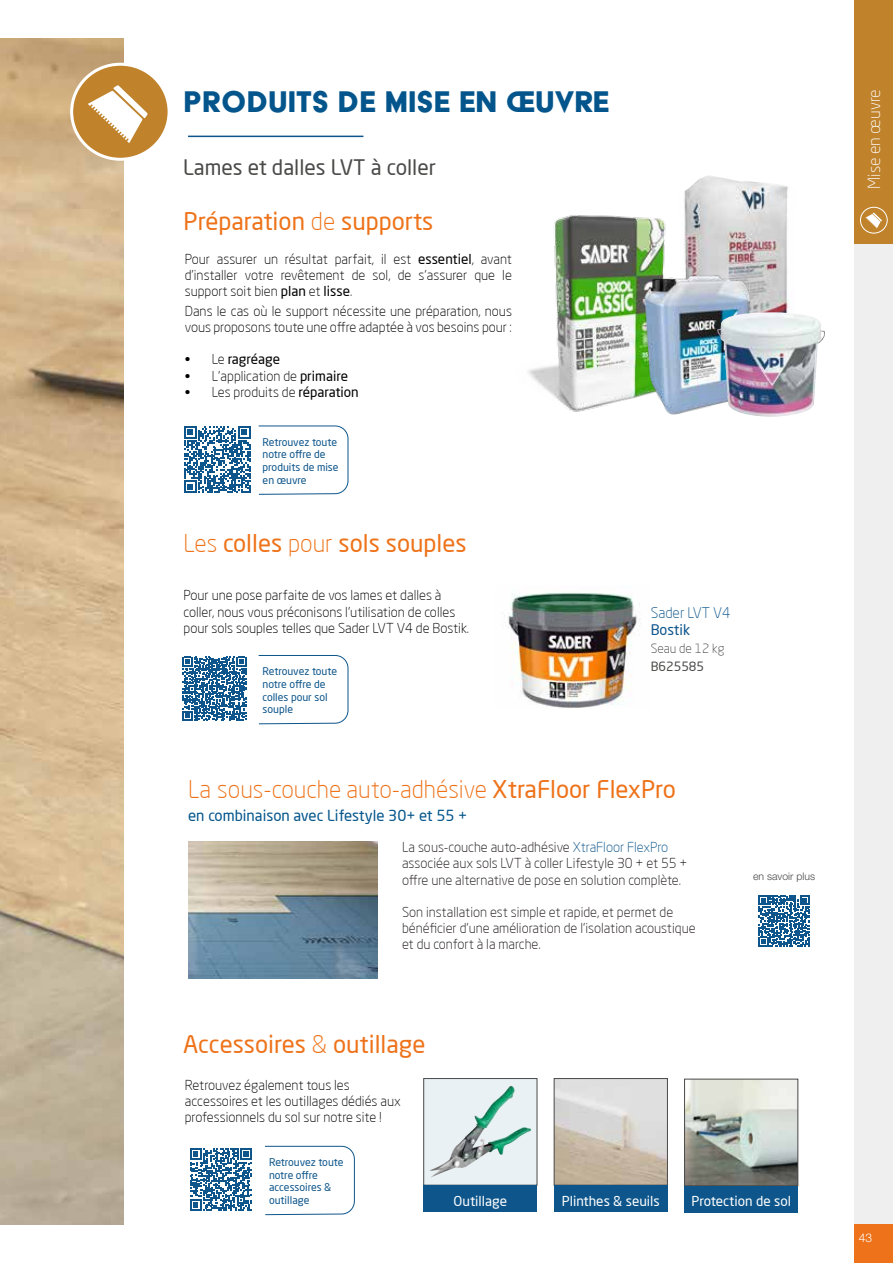
<style>
.page{position:relative;width:893px;height:1263px;background:#fff}
.page>*{position:absolute;margin:0;border:0;box-sizing:border-box;transform-origin:0 0}
.t1{font:34.5px "Acier BAT Text Solid";color:#03558c}
.t2{font:24px "Neo Sans Pro";color:#ee7219}
.t3{font:300 24px "Neo Sans Pro";color:#ee7219}
.t4{font:21px "Neo Sans Pro";color:#4a4a49}
.t5{font:300 16.5px "Neo Sans Std";color:#fff}
.t6{font:15px "Neo Sans Pro";color:#03558c}
.t7{font:300 14.4px "Neo Sans Pro";color:#0d558b}
.t8{font:14.4px "Neo Sans Pro";color:#0d558b}
.t9{font:300 13.5px/16.2px "Neo Sans Pro";color:#000}
.t10{font:300 13.5px/16.2px "Neo Sans Pro";color:#1d171a}
.t11{font:13.5px "Neo Sans Pro";color:#fff}
.t12{font:13.5px "Neo Sans Pro";color:#000}
.t13{font:300 12.6px "Neo Sans Pro";color:#4a4a49}
.t14{font:12.6px "Neo Sans Pro";color:#4a4a49}
.t15{font:300 12px "Helvetica Neue LT Std";color:#fff}
.t16{font:10.5px/12.6px "Neo Sans Pro";color:#0d558b}
.t17{font:300 10.5px "Helvetica Neue LT Pro";color:#4a4a49}
.s1{font-weight:300}
.s2{font-weight:400}
.s3{color:#0d558b}
</style>
<div class="page">
<img style="left:0;top:38px;width:124px;height:1186px">
<div style="left:855px;top:0;width:38px;height:1225px;background:#efefef"></div>
<div style="left:855px;top:1225px;width:38px;height:38px;background:#ee7219"></div>
<img style="left:684px;top:175px;width:105px;height:137px">
<img style="left:502px;top:592px;width:139px;height:116px">
<svg style="left:70px;top:63px;width:101px;height:98px;fill:#c0832c"></svg>
<svg style="left:88px;top:85px;width:60px;height:58px"></svg>
<hr style="left:188px;top:136px;width:175px;height:1px;background:#0d558b">
<img style="left:528px;top:196px;width:198px;height:216px">
<img style="left:613px;top:255px;width:174px;height:160px">
<div style="left:855px;top:0;width:38px;height:243px;background:#c0832c"></div>
<div style="left:860px;top:207px;width:27px;height:26px;border:1px solid #fff;border-radius:50%"></div>
<svg style="left:865px;top:212px;width:17px;height:16px"></svg>
<img style="left:188px;top:842px;width:189px;height:136px">
<svg style="left:759px;top:895px;width:51px;height:51px"></svg>
<svg style="left:184px;top:425px;width:165px;height:70px"></svg>
<svg style="left:182px;top:655px;width:167px;height:70px"></svg>
<div style="left:424px;top:1078px;width:113px;height:107px;background:#eaf1f5"></div>
<img style="left:429px;top:1086px;width:102px;height:91px">
<div style="left:423px;top:1078px;width:114px;height:107px;border:1px solid #4a4a49"></div>
<img style="left:556px;top:1080px;width:110px;height:103px">
<div style="left:554px;top:1078px;width:114px;height:107px;border:1px solid #4a4a49"></div>
<img style="left:686px;top:1081px;width:110px;height:103px">
<div style="left:684px;top:1079px;width:114px;height:107px;border:1px solid #4a4a49"></div>
<div style="left:423px;top:1185px;width:114px;height:26px;background:#0d558b"></div>
<div style="left:554px;top:1185px;width:114px;height:26px;background:#0d558b"></div>
<div style="left:684px;top:1186px;width:114px;height:26px;background:#0d558b"></div>
<svg style="left:190px;top:1148px;width:62px;height:62px"></svg>
<svg style="left:265px;top:1145px;width:90px;height:71px"></svg>
<img style="left:716px;top:312px;width:109px;height:105px">
<h1 class="t1" style="left:184px;top:83px;width:427px">PRODUITS DE MISE EN ŒUVRE</h1>
<h3 class="t4" style="left:183px;top:154px;width:254px">Lames et dalles LVT à coller</h3>
<h2 class="t2" style="left:184px;top:206px;width:251px">Préparation <span class="s1">de</span> supports</h2>
<p class="t9" style="left:185px;top:251px;width:329px;text-align:justify">Pour assurer un résultat parfait, il est <span class="s2">essentiel</span>, avant d'installer votre revêtement de sol, de s'assurer que le support soit bien <span class="s2">plan</span> et <span class="s2">lisse</span>.</p>
<p class="t9" style="left:185px;top:302px;width:329px">Dans le cas où le support nécessite une préparation, nous vous proposons toute une offre adaptée à vos besoins pour :</p>
<p class="t12" style="left:185px;top:351px;width:97px"><span class="s1">• Le</span> ragréage</p>
<p class="t9" style="left:185px;top:367px;width:165px">• L'application de <span class="s2">primaire</span></p>
<p class="t9" style="left:185px;top:383px;width:176px">• Les produits de <span class="s2">réparation</span></p>
<p class="t16" style="left:263px;top:435px;width:77px">Retrouvez toute notre offre de produits de mise en œuvre</p>
<h2 class="t2" style="left:184px;top:529px;width:284px"><span class="s1">Les</span> colles <span class="s1">pour</span> sols souples</h2>
<p class="t9" style="left:184px;top:587px;width:287px">Pour une pose parfaite de vos lames et dalles à coller, nous vous préconisons l'utilisation de colles pour sols souples telles que Sader LVT V4 de Bostik.</p>
<p class="t16" style="left:263px;top:665px;width:76px">Retrouvez toute notre offre de colles pour sol souple</p>
<p class="t7" style="left:651px;top:604px;width:81px">Sader LVT V4</p>
<p class="t8" style="left:651px;top:621px;width:41px">Bostik</p>
<p class="t13" style="left:651px;top:641px;width:75px">Seau de 12 kg</p>
<p class="t14" style="left:651px;top:659px;width:55px">B625585</p>
<h2 class="t3" style="left:188px;top:774px;width:489px">La sous-couche auto-adhésive <span class="s2">XtraFloor FlexPro</span></h2>
<p class="t6" style="left:188px;top:807px;width:281px">en combinaison avec Lifestyle 30+ et 55 +</p>
<p class="t10" style="left:402px;top:839px;width:287px">La sous-couche auto-adhésive <span class="s3">XtraFloor FlexPro </span>associée aux sols LVT à coller Lifestyle 30 + et 55 + offre une alternative de pose en solution complète.</p>
<p class="t10" style="left:402px;top:904px;width:295px">Son installation est simple et rapide, et permet de bénéficier d'une amélioration de l'isolation acoustique et du confort à la marche.</p>
<h2 class="t2" style="left:183px;top:1029px;width:244px">Accessoires <span class="s1">&amp;</span> outillage</h2>
<p class="t9" style="left:185px;top:1076px;width:217px">Retrouvez également tous les accessoires et les outillages dédiés aux professionnels du sol sur notre site !</p>
<p class="t17" style="left:753px;top:870px;width:64px">en savoir plus</p>
<p class="t16" style="left:269px;top:1156px;width:76px">Retrouvez toute notre offre accessoires &amp; outillage</p>
<p class="t11" style="left:454px;top:1193px;width:55px">Outillage</p>
<p class="t11" style="left:562px;top:1193px;width:100px">Plinthes &amp; seuils</p>
<p class="t11" style="left:691px;top:1193px;width:101px">Protection de sol</p>
<p class="t5" style="left:864px;top:189px;width:101px;rotate:-90deg">Mise en œuvre</p>
<p class="t15" style="left:859px;top:1230px;width:15px">43</p>
</div>
